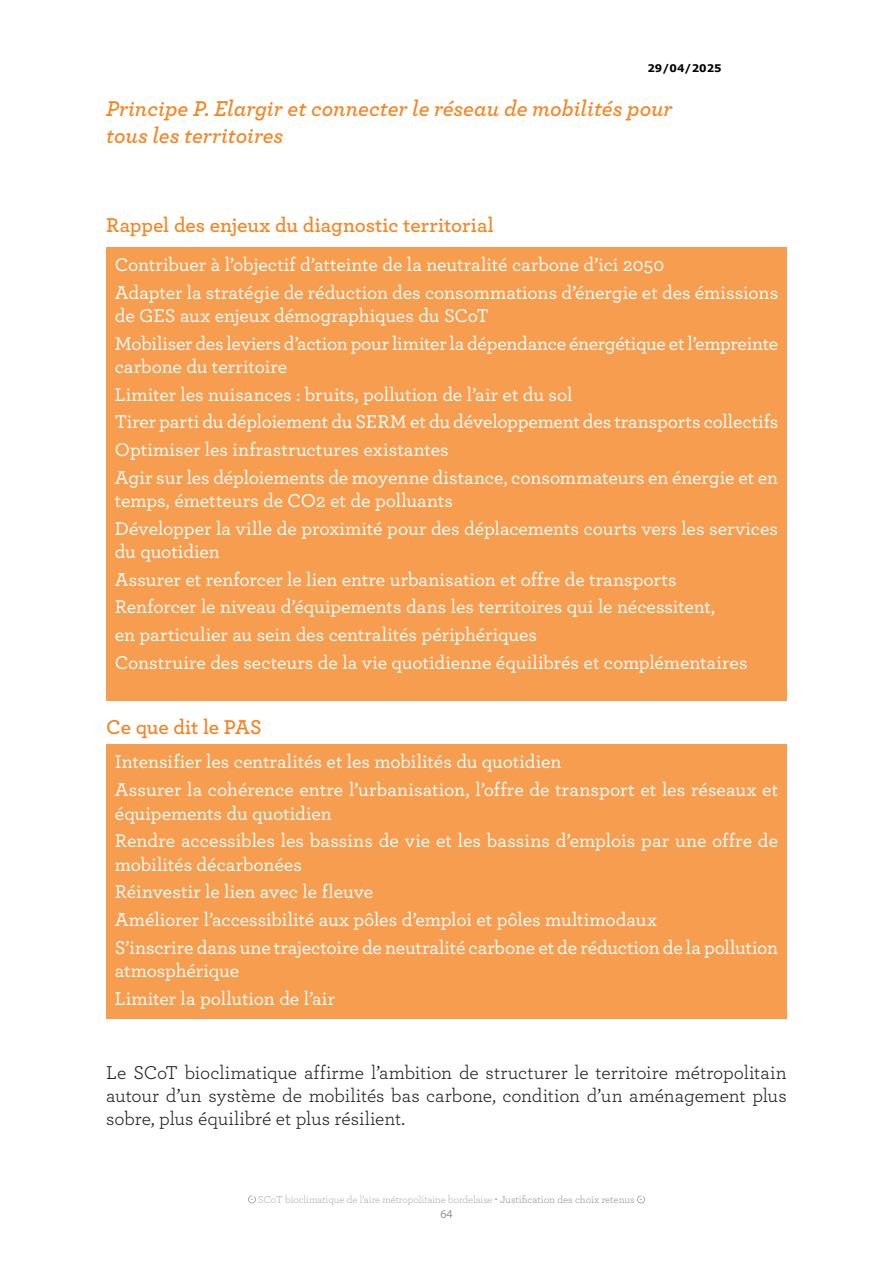
<style>
.page{position:relative;width:893px;height:1263px;background:#fff}
.page>*{position:absolute;margin:0;border:0;box-sizing:border-box;transform-origin:0 0}
.RDP-Sous_titre_Grande_partie{font:italic 600 22.5px/27px "Archer";color:#f58523}
.Texte{font:600 21px "Archer";letter-spacing:-.005em;color:#f58523}
.Texte-2{font:600 21px "Archer";letter-spacing:-.01em;color:#f58324}
.t1{font:500 19.5px/27.6px "Archer";letter-spacing:-.005em;color:#fff}
.Titre_de_partie__N2{font:19.5px/23.4px "Archer";letter-spacing:-.005em;color:#231f20;text-align:justify}
.t2{font:12px "Myriad Pro";color:#939598}
.t3{font:300 10.5px "Archer";color:#939598}
.t4{font:700 10.5px "Verdana";color:#000}
.s1{font-weight:400}
</style>
<div class="page">
<svg style="left:248px;top:1195px;width:8px;height:8px"></svg>
<svg style="left:637px;top:1195px;width:8px;height:8px"></svg>
<div style="left:106px;top:247px;width:681px;height:454px;background:#f79d4f"></div>
<div style="left:106px;top:744px;width:681px;height:274px;background:#f79d4f"></div>
<p class="t4" style="left:647px;top:60px;width:76px">29/04/2025</p>
<p class="RDP-Sous_titre_Grande_partie" style="left:106px;top:93px;width:568px">Principe P. Elargir et connecter le réseau de mobilités pour tous les territoires</p>
<p class="Texte" style="left:106px;top:209px;width:389px">Rappel des enjeux du diagnostic territorial</p>
<p class="t1" style="left:115px;top:250px;width:665px">Contribuer à l’objectif d’atteinte de la neutralité carbone d’ici 2050<br>Adapter la stratégie de réduction des consommations d’énergie et des émissions</p>
<p class="t1" style="left:115px;top:301px;width:665px">de GES aux enjeux démographiques du SCoT<br>Mobiliser des leviers d’action pour limiter la dépendance énergétique et l’empreinte</p>
<p class="t1" style="left:115px;top:352px;width:665px">carbone du territoire<br>Limiter les nuisances : bruits, pollution de l’air et du sol<br>Tirer parti du déploiement du SERM et du développement des transports collectifs Optimiser les infrastructures existantes<br>Agir sur les déploiements de moyenne distance, consommateurs en énergie et en</p>
<p class="t1" style="left:115px;top:486px;width:665px">temps, émetteurs de CO2 et de polluants<br>Développer la ville de proximité pour des déplacements courts vers les services</p>
<p class="t1" style="left:115px;top:537px;width:634px">du quotidien<br>Assurer et renforcer le lien entre urbanisation et offre de transports Renforcer le niveau d’équipements dans les territoires qui le nécessitent,<br>en particulier au sein des centralités périphériques<br>Construire des secteurs de la vie quotidienne équilibrés et complémentaires</p>
<p class="Texte-2" style="left:106px;top:711px;width:157px">Ce que dit le PAS</p>
<p class="t1" style="left:115px;top:747px;width:665px">Intensifier les centralités et les mobilités du quotidien<br>Assurer la cohérence entre l’urbanisation, l’offre de transport et les réseaux et</p>
<p class="t1" style="left:115px;top:798px;width:665px">équipements du quotidien<br>Rendre accessibles les bassins de vie et les bassins d’emplois par une offre de</p>
<p class="t1" style="left:115px;top:849px;width:665px">mobilités décarbonées<br>Réinvestir le lien avec le fleuve<br>Améliorer l’accessibilité aux pôles d’emploi et pôles multimodaux<br>S’inscrire dans une trajectoire de neutralité carbone et de réduction de la pollution</p>
<p class="t1" style="left:115px;top:956px;width:222px">atmosphérique<br>Limiter la pollution de l’air</p>
<p class="Titre_de_partie__N2" style="left:106px;top:1059px;width:682px">Le SCoT bioclimatique affirme l’ambition de structurer le territoire métropolitain autour d’un système de mobilités bas carbone, condition d’un aménagement plus sobre, plus équilibré et plus résilient.</p>
<p class="t3" style="left:258px;top:1193px;width:378px">SCoT bioclimatique de l’aire métropolitaine bordelaise <span class="s1">• Justification des choix retenus</span></p>
<p class="t2" style="left:440px;top:1206px;width:14px">64</p>
</div>
